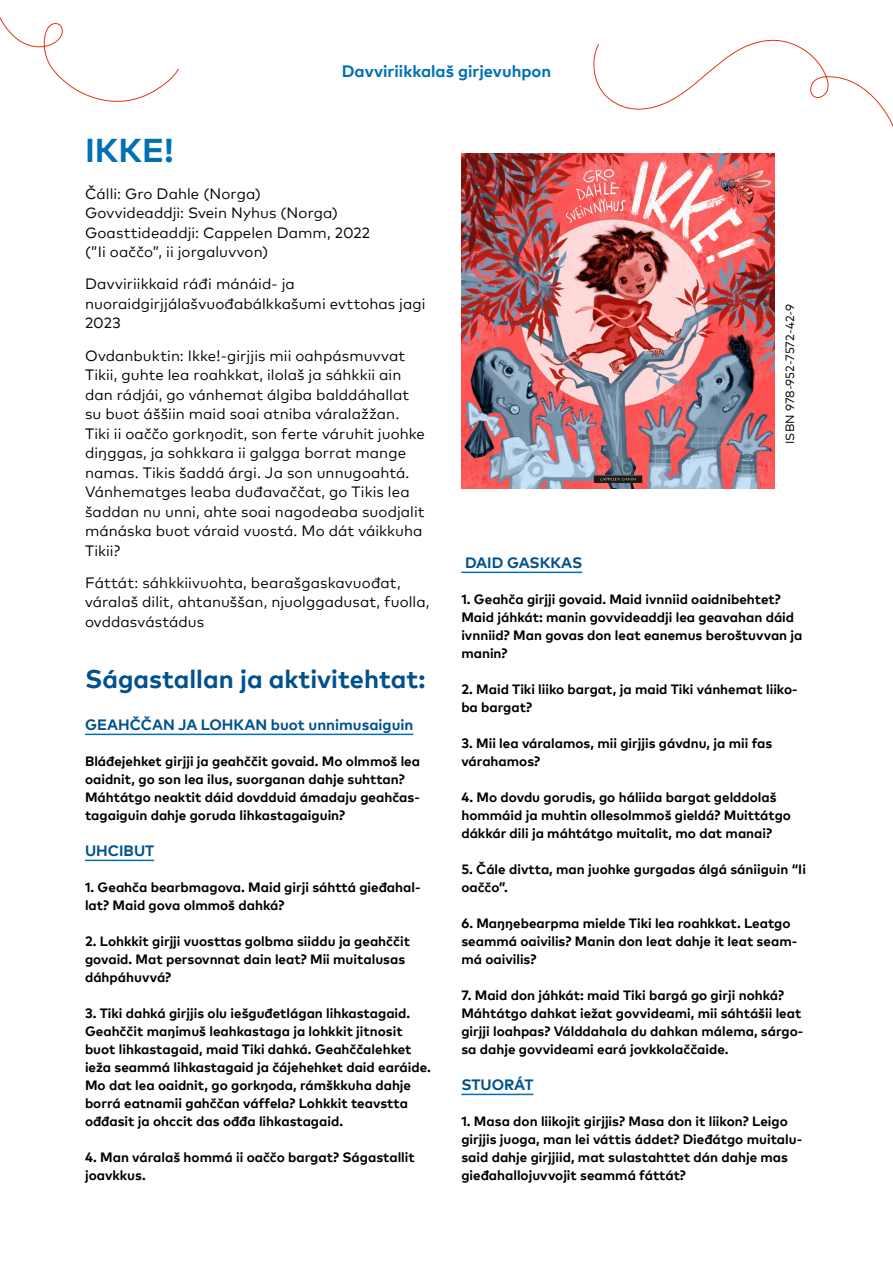
<style>
.page{position:relative;width:893px;height:1263px;background:#fff}
.page>*{position:absolute;margin:0;border:0;box-sizing:border-box;transform-origin:0 0}
.t1{font:700 33px "Mark Pro";color:#0070b7}
.t2{font:700 25.5px "Mark Pro";color:#00518d}
.Header_txt{font:700 16.5px "Mark Pro";color:#0070b7}
.P_10{font:15px/19.5px "Mark Pro";letter-spacing:.005em;color:#000}
.P_10_space{font:15px "Mark Pro";letter-spacing:.005em;color:#000}
.Alleviivattu_väliotsikko{font:700 15px "Mark Pro";color:#00518d}
.P_9_12_bold_space{font:700 13.5px/18px "Mark Pro";color:#000}
.ISBN{font:12px "Mark Pro";color:#000}
</style>
<div class="page">
<hr style="left:85px;top:734px;width:328px;height:1px;background:#0070b7">
<hr style="left:85px;top:860px;width:69px;height:1px;background:#0070b7">
<hr style="left:461px;top:572px;width:121px;height:1px;background:#0070b7">
<hr style="left:461px;top:1094px;width:72px;height:1px;background:#0070b7">
<svg style="left:593px;top:39px;width:300px;height:88px"></svg>
<svg style="left:0;top:17px;width:179px;height:85px"></svg>
<img style="left:462px;top:153px;width:313px;height:335px">
<p class="Header_txt" style="left:342px;top:58px;width:211px">Davviriikkalaš girjevuhpon</p>
<h1 class="t1" style="left:85px;top:125px;width:90px">IKKE!</h1>
<p class="P_10_space" style="left:85px;top:182px;width:177px">Čálli: Gro Dahle (Norga)</p>
<p class="P_10_space" style="left:85px;top:202px;width:254px">Govvideaddji: Svein Nyhus (Norga)</p>
<p class="P_10_space" style="left:85px;top:221px;width:287px">Goasttideaddji: Cappelen Damm, 2022</p>
<p class="P_10" style="left:85px;top:241px;width:185px">(”Ii oaččo”, ii jorgaluvvon)</p>
<p class="P_10" style="left:85px;top:273px;width:342px">Davviriikkaid ráđi mánáid- ja nuoraidgirjjálašvuođabálkkašumi evttohas jagi<br>2023</p>
<p class="P_10" style="left:85px;top:344px;width:341px">Ovdanbuktin: Ikke!-girjjis mii oahpásmuvvat Tikii, guhte lea roahkkat, ilolaš ja sáhkkii ain dan rádjái, go vánhemat álgiba balddáhallat su buot áššiin maid soai atniba váralažžan.<br>Tiki ii oaččo gorkŋodit, son ferte váruhit juohke diŋggas, ja sohkkara ii galgga borrat mange namas. Tikis šaddá árgi. Ja son unnugoahtá.<br>Vánhematges leaba duđavaččat, go Tikis lea šaddan nu unni, ahte soai nagodeaba suodjalit mánáska buot váraid vuostá. Mo dát váikkuha Tikii?</p>
<p class="P_10" style="left:85px;top:572px;width:346px">Fáttát: sáhkkiivuohta, bearašgaskavuođat, váralaš dilit, ahtanuššan, njuolggadusat, fuolla, ovddasvástádus</p>
<h2 class="t2" style="left:85px;top:659px;width:342px">Ságastallan ja aktivitehtat:</h2>
<p class="Alleviivattu_väliotsikko" style="left:85px;top:713px;width:330px">GEAHČČAN JA LOHKAN buot unnimusaiguin</p>
<p class="P_9_12_bold_space" style="left:85px;top:751px;width:337px">Bláđejehket girjji ja geahččit govaid. Mo olmmoš lea oaidnit, go son lea ilus, suorganan dahje suhttan?<br>Máhtátgo neaktit dáid dovdduid ámadaju geahčas&shy;tagaiguin dahje goruda lihkastagaiguin?</p>
<p class="Alleviivattu_väliotsikko" style="left:85px;top:839px;width:71px">UHCIBUT</p>
<p class="P_9_12_bold_space" style="left:85px;top:877px;width:337px">1. Geahča bearbmagova. Maid girji sáhttá gieđahal&shy;lat? Maid gova olmmoš dahká?</p>
<p class="P_9_12_bold_space" style="left:85px;top:931px;width:326px">2. Lohkkit girjji vuosttas golbma siiddu ja geahččit govaid. Mat persovnnat dain leat? Mii muitalusas dáhpáhuvvá?</p>
<p class="P_9_12_bold_space" style="left:85px;top:1003px;width:347px">3. Tiki dahká girjjis olu iešguđetlágan lihkastagaid.<br>Geahččit maŋimuš leahkastaga ja lohkkit jitnosit buot lihkastagaid, maid Tiki dahká. Geahččalehket ieža seammá lihkastagaid ja čájehehket daid earáide.<br>Mo dat lea oaidnit, go gorkŋoda, rámškkuha dahje borrá eatnamii gahččan váffela? Lohkkit teavstta ođđasit ja ohccit das ođđa lihkastagaid.</p>
<p class="P_9_12_bold_space" style="left:85px;top:1147px;width:331px">4. Man váralaš hommá ii oaččo bargat? Ságastallit joavkkus.</p>
<p class="ISBN" style="left:781px;top:444px;width:141px;rotate:-90deg">ISBN 978-952-7572-42-9</p>
<p class="Alleviivattu_väliotsikko" style="left:465px;top:551px;width:119px">DAID GASKKAS</p>
<p class="P_9_12_bold_space" style="left:461px;top:589px;width:343px">1. Geahča girjji govaid. Maid ivnniid oaidnibehtet?<br>Maid jáhkát: manin govvideaddji lea geavahan dáid ivnniid? Man govas don leat eanemus beroštuvvan ja manin?</p>
<p class="P_9_12_bold_space" style="left:461px;top:679px;width:338px">2. Maid Tiki liiko bargat, ja maid Tiki vánhemat liiko&shy;ba bargat?</p>
<p class="P_9_12_bold_space" style="left:461px;top:733px;width:312px">3. Mii lea váralamos, mii girjjis gávdnu, ja mii fas várahamos?</p>
<p class="P_9_12_bold_space" style="left:461px;top:787px;width:331px">4. Mo dovdu gorudis, go háliida bargat gelddolaš hommáid ja muhtin ollesolmmoš gieldá? Muittátgo dákkár dili ja máhtátgo muitalit, mo dat manai?</p>
<p class="P_9_12_bold_space" style="left:461px;top:859px;width:346px">5. Čále divtta, man juohke gurgadas álgá sániiguin “Ii oaččo”.</p>
<p class="P_9_12_bold_space" style="left:461px;top:913px;width:337px">6. Maŋŋebearpma mielde Tiki lea roahkkat. Leatgo seammá oaivilis? Manin don leat dahje it leat seam&shy;má oaivilis?</p>
<p class="P_9_12_bold_space" style="left:461px;top:985px;width:343px">7. Maid don jáhkát: maid Tiki bargá go girji nohká?<br>Máhtátgo dahkat iežat govvideami, mii sáhtášii leat girjji loahpas? Válddahala du dahkan málema, sárgo&shy;sa dahje govvideami eará jovkkolaččaide.</p>
<p class="Alleviivattu_väliotsikko" style="left:461px;top:1073px;width:74px">STUORÁT</p>
<p class="P_9_12_bold_space" style="left:461px;top:1111px;width:342px">1. Masa don liikojit girjjis? Masa don it liikon? Leigo girjjis juoga, man lei váttis áddet? Dieđátgo muitalu&shy;said dahje girjjiid, mat sulastahttet dán dahje mas gieđahallojuvvojit seammá fáttát?</p>
</div>
